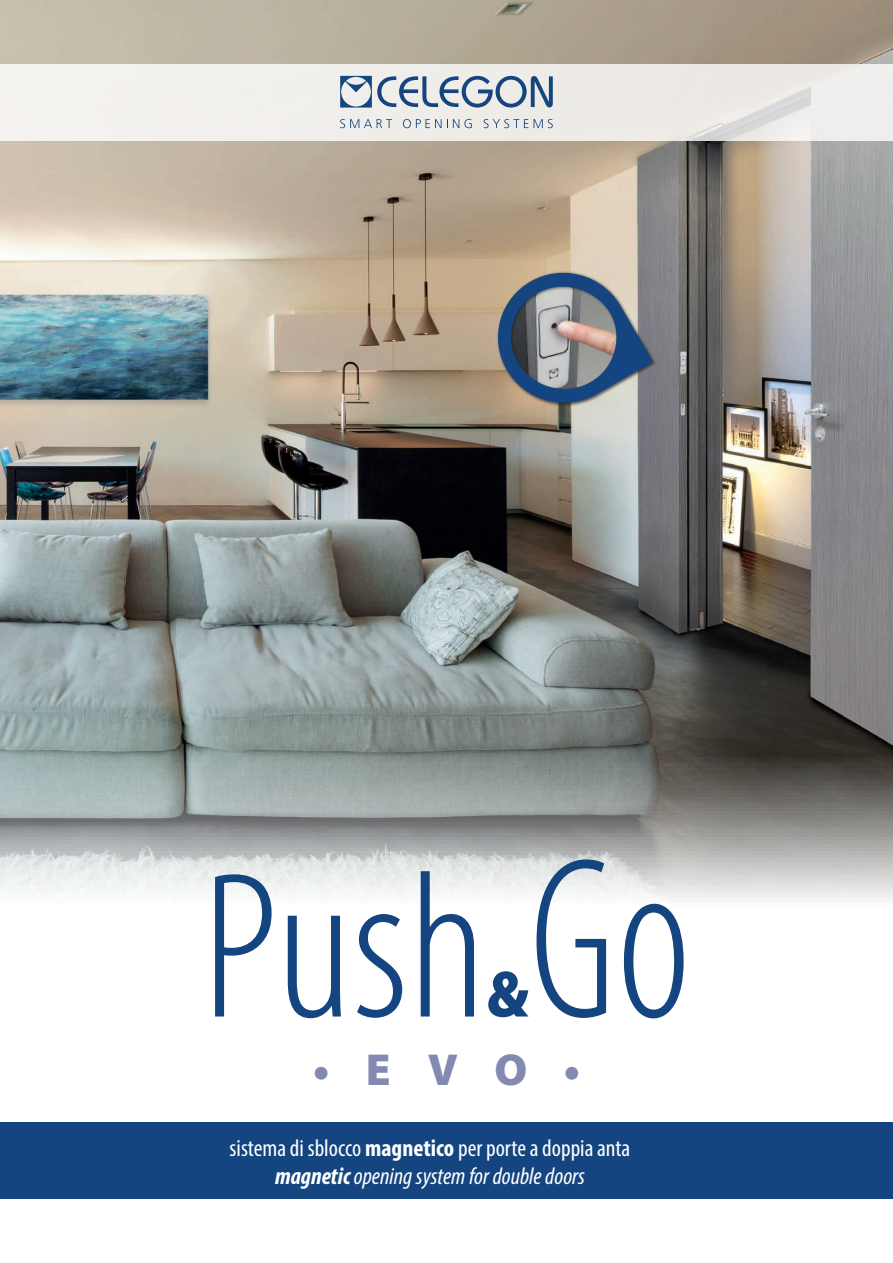
<style>
.page{position:relative;width:893px;height:1263px;background:#fff}
.page>*{position:absolute;margin:0;border:0;box-sizing:border-box;transform-origin:0 0}
.t1{font:300 condensed 210px "Myriad Pro";color:#144580}
.t2{font:900 66px "Myriad Pro";color:#144580;scale:.91 1}
.t3{font:900 45px "Myriad Pro";color:#8389b0}
.t4{font:condensed 24px/28.8px "Myriad Pro";color:#fff;text-align:center}
.s1{font-size:231px}
.s2{font-weight:700}
.s3{font-weight:700;font-style:italic}
.s4{font-style:italic}
</style>
<div class="page">
<img style="left:0;top:0;width:893px;height:902px">
<div style="left:0;top:1122px;width:893px;height:77px;background:#144580"></div>
<div style="left:0;top:64px;width:893px;height:76px;background:#f0eeeb"></div>
<div style="left:496px;top:271px;width:161px;height:136px;background:#231f20;opacity:.75"></div>
<svg style="left:491px;top:266px;width:162px;height:139px;background:#81878f"></svg>
<svg style="left:340px;top:119px;width:52px;height:9px"></svg>
<svg style="left:403px;top:119px;width:69px;height:9px"></svg>
<svg style="left:484px;top:119px;width:44px;height:9px"></svg>
<svg style="left:534px;top:119px;width:19px;height:9px"></svg>
<svg style="left:340px;top:76px;width:213px;height:32px"></svg>
<h1 class="t1" style="left:202px;top:835px;width:490px">Push <span class="s1">Go</span></h1>
<h3 class="t3" style="left:313px;top:1044px;width:268px">•EVO•</h3>
<h2 class="t2" style="left:486px;top:957px;width:48px">&amp;</h2>
<p class="t4" style="left:230px;top:1133px;width:402px">sistema di sblocco <span class="s2">magnetico</span> per porte a doppia anta <span class="s3">magnetic</span> <span class="s4">opening system for double doors</span></p>
</div>
